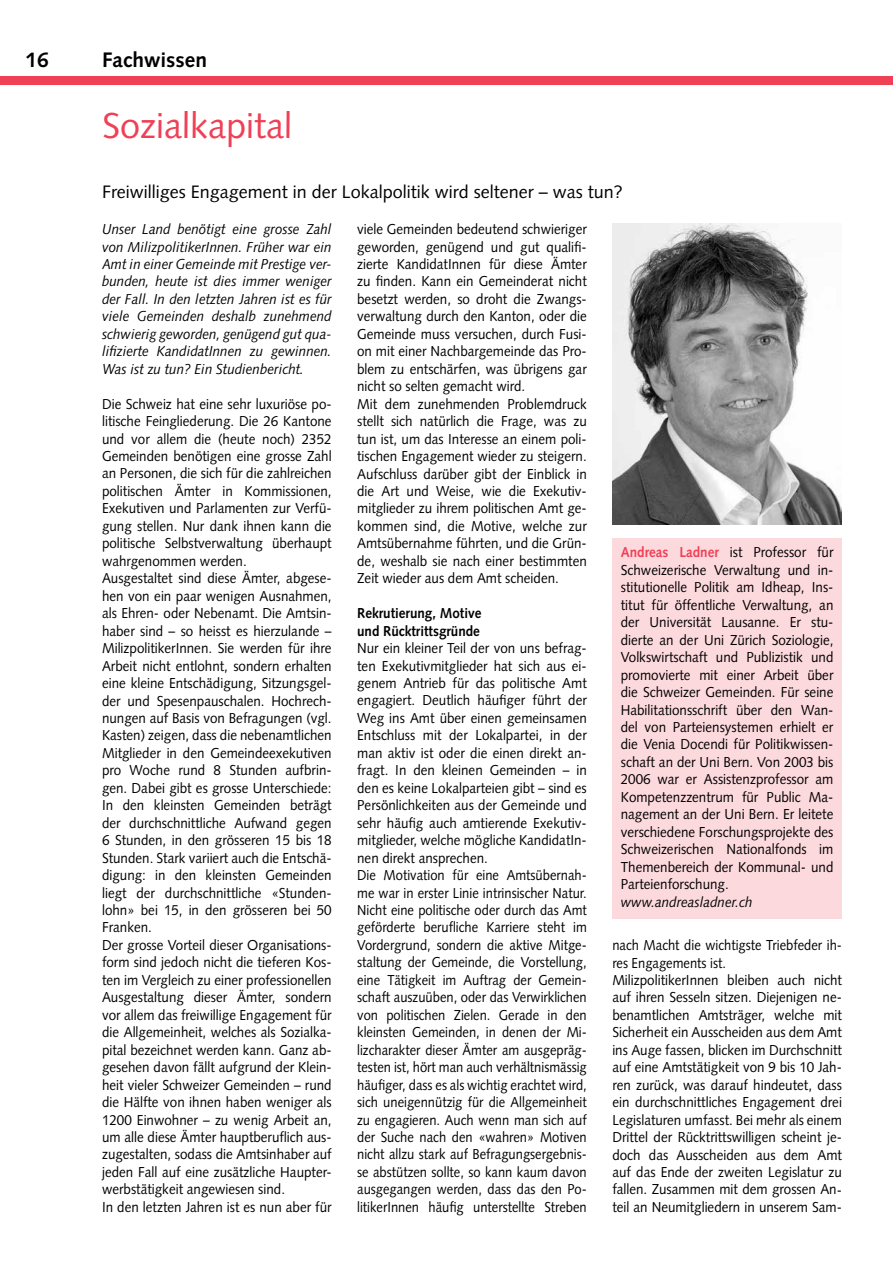
<style>
.page{position:relative;width:893px;height:1263px;background:#fff}
.page>*{position:absolute;margin:0;border:0;box-sizing:border-box;transform-origin:0 0}
.t1{font:36px "Syntax LT Std";color:#ef4056}
.t2{font:700 21px "Syntax LT Std";color:#000}
.t3{font:18px "Syntax LT Std";color:#000}
.t4{font:14.4px/17.4px "Syntax LT Std";color:#000;scale:.93 1}
.t5{font:14.4px/17.4px "Syntax LT Std";color:#000;scale:.9 1}
.t6{font:italic 14.4px/17.4px "Syntax LT Std";color:#000;text-align:justify;scale:.93 1}
.t7{font:700 14.4px/17.4px "Syntax LT Std";color:#000;scale:.93 1}
.s1{font-weight:700;color:#ef4056}
</style>
<div class="page">
<div style="left:0;top:77px;width:893px;height:8px;background:#ef4056"></div>
<div style="left:612px;top:538px;width:230px;height:381px;background:#fcd9dd"></div>
<img style="left:612px;top:223px;width:230px;height:302px">
<h2 class="t2" style="left:26px;top:47px;width:25px">16</h2>
<h2 class="t2" style="left:102px;top:47px;width:106px">Fachwissen</h2>
<h1 class="t1" style="left:102px;top:104px;width:191px">Sozialkapital</h1>
<p class="t3" style="left:102px;top:181px;width:522px">Freiwilliges Engagement in der Lokalpolitik wird seltener – was tun?</p>
<p class="t6" style="left:102px;top:220px;width:248px">Unser Land benötigt eine grosse Zahl von MilizpolitikerInnen. Früher war ein Amt in einer Gemeinde mit Prestige ver&shy;bunden, heute ist dies immer weniger der Fall. In den letzten Jahren ist es für viele Gemeinden deshalb zunehmend schwierig geworden, genügend gut qua&shy;lifizierte KandidatInnen zu gewinnen.<br>Was ist zu tun? Ein Studienbericht.</p>
<p class="t4" style="left:102px;top:395px;width:248px">Die Schweiz hat eine sehr luxuriöse po&shy;litische Feingliederung. Die 26 Kantone und vor allem die (heute noch) 2352<br>Gemeinden benötigen eine grosse Zahl an Personen, die sich für die zahlreichen politischen Ämter in Kommissionen, Exekutiven und Parlamenten zur Verfü&shy;gung stellen. Nur dank ihnen kann die politische Selbstverwaltung überhaupt wahrgenommen werden.<br>Ausgestaltet sind diese Ämter, abgese&shy;hen von ein paar wenigen Ausnahmen, als Ehren- oder Nebenamt. Die Amtsin&shy;haber sind – so heisst es hierzulande – MilizpolitikerInnen. Sie werden für ihre Arbeit nicht entlohnt, sondern erhalten eine kleine Entschädigung, Sitzungsgel&shy;der und Spesenpauschalen. Hochrech&shy;nungen auf Basis von Befragungen (vgl.<br>Kasten) zeigen, dass die nebenamtlichen Mitglieder in den Gemeindeexekutiven pro Woche rund 8 Stunden aufbrin&shy;gen. Dabei gibt es grosse Unterschiede:<br>In den kleinsten Gemeinden beträgt der durchschnittliche Aufwand gegen 6 Stunden, in den grösseren 15 bis 18<br>Stunden. Stark variiert auch die Entschä&shy;digung: in den kleinsten Gemeinden liegt der durchschnittliche «Stunden&shy;lohn» bei 15, in den grösseren bei 50<br>Franken.<br>Der grosse Vorteil dieser Organisations&shy;form sind jedoch nicht die tieferen Kos&shy;ten im Vergleich zu einer professionellen Ausgestaltung dieser Ämter, sondern vor allem das freiwillige Engagement für die Allgemeinheit, welches als Sozialka&shy;pital bezeichnet werden kann. Ganz ab&shy;gesehen davon fällt aufgrund der Klein&shy;heit vieler Schweizer Gemeinden – rund die Hälfte von ihnen haben weniger als 1200 Einwohner – zu wenig Arbeit an, um alle diese Ämter hauptberuflich aus&shy;zugestalten, sodass die Amtsinhaber auf jeden Fall auf eine zusätzliche Haupter&shy;werbstätigkeit angewiesen sind.<br>In den letzten Jahren ist es nun aber für</p>
<p class="t4" style="left:357px;top:220px;width:248px">viele Gemeinden bedeutend schwieriger geworden, genügend und gut qualifi&shy;zierte KandidatInnen für diese Ämter zu finden. Kann ein Gemeinderat nicht besetzt werden, so droht die Zwangs&shy;verwaltung durch den Kanton, oder die Gemeinde muss versuchen, durch Fusi&shy;on mit einer Nachbargemeinde das Pro&shy;blem zu entschärfen, was übrigens gar nicht so selten gemacht wird.<br>Mit dem zunehmenden Problemdruck stellt sich natürlich die Frage, was zu tun ist, um das Interesse an einem poli&shy;tischen Engagement wieder zu steigern.<br>Aufschluss darüber gibt der Einblick in die Art und Weise, wie die Exekutiv&shy;mitglieder zu ihrem politischen Amt ge&shy;kommen sind, die Motive, welche zur Amtsübernahme führten, und die Grün&shy;de, weshalb sie nach einer bestimmten Zeit wieder aus dem Amt scheiden.</p>
<p class="t7" style="left:357px;top:605px;width:135px">Rekrutierung, Motive und Rücktrittsgründe</p>
<p class="t4" style="left:357px;top:639px;width:248px">Nur ein kleiner Teil der von uns befrag&shy;ten Exekutivmitglieder hat sich aus ei&shy;genem Antrieb für das politische Amt engagiert. Deutlich häufiger führt der Weg ins Amt über einen gemeinsamen Entschluss mit der Lokalpartei, in der man aktiv ist oder die einen direkt an&shy;fragt. In den kleinen Gemeinden – in den es keine Lokalparteien gibt – sind es Persönlichkeiten aus der Gemeinde und sehr häufig auch amtierende Exekutiv&shy;mitglieder, welche mögliche KandidatIn&shy;nen direkt ansprechen.<br>Die Motivation für eine Amtsübernah&shy;me war in erster Linie intrinsischer Natur.<br>Nicht eine politische oder durch das Amt geförderte berufliche Karriere steht im Vordergrund, sondern die aktive Mitge&shy;staltung der Gemeinde, die Vorstellung, eine Tätigkeit im Auftrag der Gemein&shy;schaft auszuüben, oder das Verwirklichen von politischen Zielen. Gerade in den kleinsten Gemeinden, in denen der Mi&shy;lizcharakter dieser Ämter am ausgepräg&shy;testen ist, hört man auch verhältnismässig häufiger, dass es als wichtig erachtet wird, sich uneigennützig für die Allgemeinheit zu engagieren. Auch wenn man sich auf der Suche nach den «wahren» Motiven nicht allzu stark auf Befragungsergebnis&shy;se abstützen sollte, so kann kaum davon ausgegangen werden, dass das den Po&shy;litikerInnen häufig unterstellte Streben</p>
<p class="t4" style="left:621px;top:544px;width:230px;text-align:justify"><span class="s1">Andreas Ladner</span> ist Professor für Schweizerische Verwaltung und in&shy;stitutionelle Politik am Idheap, Ins&shy;titut für öffentliche Verwaltung, an der Universität Lausanne. Er stu&shy;dierte an der Uni Zürich Soziologie, Volkswirtschaft und Publizistik und promovierte mit einer Arbeit über die Schweizer Gemeinden. Für seine Habilitationsschrift über den Wan&shy;del von Parteiensystemen erhielt er die Venia Docendi für Politikwissen&shy;schaft an der Uni Bern. Von 2003 bis 2006 war er Assistenzprofessor am Kompetenzzentrum für Public Ma&shy;nagement an der Uni Bern. Er leitete verschiedene Forschungsprojekte des Schweizerischen Nationalfonds im Themenbereich der Kommunal- und Parteienforschung.</p>
<p class="t6" style="left:621px;top:893px;width:143px">www.andreasladner.ch</p>
<p class="t5" style="left:612px;top:936px;width:257px">nach Macht die wichtigste Triebfeder ih&shy;res Engagements ist.<br>MilizpolitikerInnen bleiben auch nicht auf ihren Sesseln sitzen. Diejenigen ne&shy;benamtlichen Amtsträger, welche mit Sicherheit ein Ausscheiden aus dem Amt ins Auge fassen, blicken im Durchschnitt auf eine Amtstätigkeit von 9 bis 10 Jah&shy;ren zurück, was darauf hindeutet, dass ein durchschnittliches Engagement drei Legislaturen umfasst. Bei mehr als einem Drittel der Rücktrittswilligen scheint je&shy;doch das Ausscheiden aus dem Amt auf das Ende der zweiten Legislatur zu fallen. Zusammen mit dem grossen An&shy;teil an Neumitgliedern in unserem Sam-</p>
</div>
